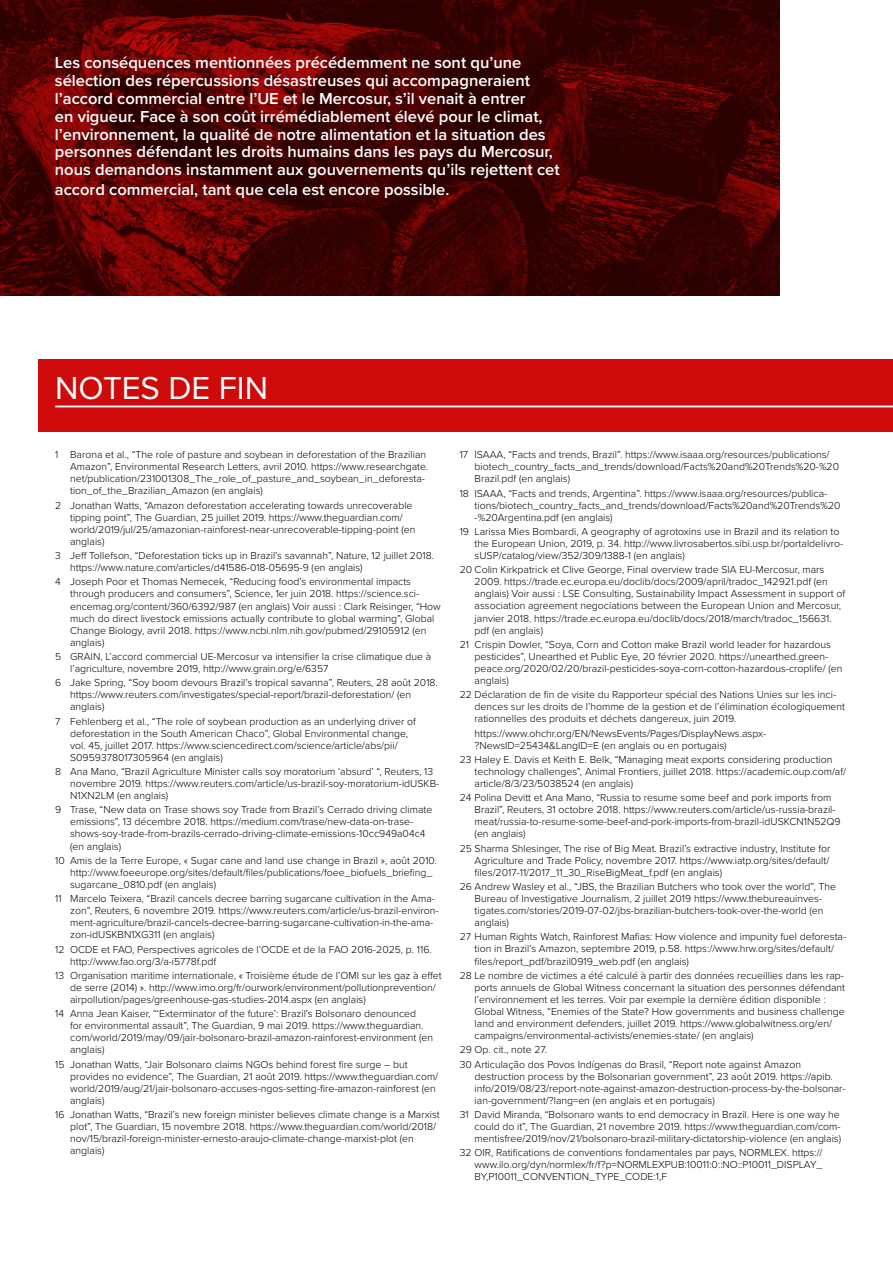
<style>
.page{position:relative;width:893px;height:1263px;background:#fff}
.page>*{position:absolute;margin:0;border:0;box-sizing:border-box;transform-origin:0 0}
.t1{font:33px "Proxima Nova";color:#fff}
.t2{font:600 16.5px/17.9px "Proxima Nova";color:#fff}
.t3{font:300 10.5px/12.1px "Proxima Nova";color:#000}
</style>
<div class="page">
<svg style="left:0;top:0;width:780px;height:296px;background:#460202"></svg>
<div style="left:38px;top:359px;width:855px;height:73px;background:#cf0a0a"></div>
<hr style="left:55px;top:406px;width:838px;height:1px;background:#fff">
<p class="t2" style="left:55px;top:53px;width:506px">Les conséquences mentionnées précédemment ne sont qu’une sélection des répercussions désastreuses qui accompagneraient l’accord commercial entre l’UE et le Mercosur, s’il venait à entrer<br>en vigueur. Face à son coût irrémédiablement élevé pour le climat, l’environnement, la qualité de notre alimentation et la situation des personnes défendant les droits humains dans les pays du Mercosur, nous demandons instamment aux gouvernements qu’ils rejettent cet</p>
<h2 class="t2" style="left:55px;top:180px;width:396px">accord commercial, tant que cela est encore possible.</h2>
<h1 class="t1" style="left:55px;top:364px;width:214px">NOTES DE FIN</h1>
<p class="t3" style="left:70px;top:448px;width:360px;text-indent:-15px">1 Barona et al., “The role of pasture and soybean in deforestation of the Brazilian Amazon”, Environmental Research Letters, avril 2010. https://www.researchgate. net/publication/231001308_The_role_of_pasture_and_soybean_in_deforesta&shy;tion_of_the_Brazilian_Amazon (en anglais)</p>
<p class="t3" style="left:70px;top:499px;width:347px;text-indent:-15px">2 Jonathan Watts, “Amazon deforestation accelerating towards unrecoverable tipping point”, The Guardian, 25 juillet 2019. https://www.theguardian.com/ world/2019/jul/25/amazonian-rainforest-near-unrecoverable-tipping-point (en anglais)</p>
<p class="t3" style="left:70px;top:549px;width:365px;text-indent:-15px">3 Jeff Tollefson, “Deforestation ticks up in Brazil’s savannah”, Nature, 12 juillet 2018. https://www.nature.com/articles/d41586-018-05695-9 (en anglais)</p>
<p class="t3" style="left:70px;top:575px;width:372px;text-indent:-15px">4 Joseph Poor et Thomas Nemecek, “Reducing food’s environmental impacts through producers and consumers”, Science, 1er juin 2018. https://science.sci&shy;encemag.org/content/360/6392/987 (en anglais) Voir aussi : Clark Reisinger, “How much do direct livestock emissions actually contribute to global warming”, Global Change Biology, avril 2018. https://www.ncbi.nlm.nih.gov/pubmed/29105912 (en anglais)</p>
<p class="t3" style="left:70px;top:650px;width:363px;text-indent:-15px">5 GRAIN, L’accord commercial UE-Mercosur va intensifier la crise climatique due à l’agriculture, novembre 2019, http://www.grain.org/e/6357</p>
<p class="t3" style="left:70px;top:676px;width:369px;text-indent:-15px">6 Jake Spring, “Soy boom devours Brazil’s tropical savanna”, Reuters, 28 août 2018. https://www.reuters.com/investigates/special-report/brazil-deforestation/ (en anglais)</p>
<p class="t3" style="left:70px;top:714px;width:347px;text-indent:-15px">7 Fehlenberg et al., “The role of soybean production as an underlying driver of deforestation in the South American Chaco”, Global Environmental change, vol. 45, juillet 2017. https://www.sciencedirect.com/science/article/abs/pii/ S0959378017305964 (en anglais)</p>
<p class="t3" style="left:70px;top:765px;width:371px;text-indent:-15px">8 Ana Mano, “Brazil Agriculture Minister calls soy moratorium ‘absurd’ “, Reuters, 13 novembre 2019. https://www.reuters.com/article/us-brazil-soy-moratorium-idUSKB-<br>N1XN2LM (en anglais)</p>
<p class="t3" style="left:70px;top:803px;width:364px;text-indent:-15px">9 Trase, “New data on Trase shows soy Trade from Brazil’s Cerrado driving climate emissions”, 13 décembre 2018. https://medium.com/trase/new-data-on-trase&shy;shows-soy-trade-from-brazils-cerrado-driving-climate-emissions-10cc949a04c4 (en anglais)</p>
<p class="t3" style="left:70px;top:854px;width:368px;text-indent:-15px">10 Amis de la Terre Europe, « Sugar cane and land use change in Brazil », août 2010. http://www.foeeurope.org/sites/default/files/publications/foee_biofuels_briefing_ sugarcane_0810.pdf (en anglais)</p>
<p class="t3" style="left:70px;top:892px;width:370px;text-indent:-15px">11 Marcelo Teixera, “Brazil cancels decree barring sugarcane cultivation in the Ama&shy;zon”, Reuters, 6 novembre 2019. https://www.reuters.com/article/us-brazil-environ&shy;ment-agriculture/brazil-cancels-decree-barring-sugarcane-cultivation-in-the-ama&shy;zon-idUSKBN1XG311 (en anglais)</p>
<p class="t3" style="left:70px;top:942px;width:363px;text-indent:-15px">12 OCDE et FAO, Perspectives agricoles de l’OCDE et de la FAO 2016-2025, p. 116. http://www.fao.org/3/a-i5778f.pdf</p>
<p class="t3" style="left:70px;top:969px;width:373px;text-indent:-15px">13 Organisation maritime internationale, « Troisième étude de l’OMI sur les gaz à effet de serre (2014) ». http://www.imo.org/fr/ourwork/environment/pollutionprevention/ airpollution/pages/greenhouse-gas-studies-2014.aspx (en anglais)</p>
<p class="t3" style="left:70px;top:1007px;width:365px;text-indent:-15px">14 Anna Jean Kaiser, “‘Exterminator of the future’: Brazil’s Bolsonaro denounced<br>for environmental assault”, The Guardian, 9 mai 2019. https://www.theguardian. com/world/2019/may/09/jair-bolsonaro-brazil-amazon-rainforest-environment (en anglais)</p>
<p class="t3" style="left:70px;top:1057px;width:370px;text-indent:-15px">15 Jonathan Watts, “Jair Bolsonaro claims NGOs behind forest fire surge – but provides no evidence”, The Guardian, 21 août 2019. https://www.theguardian.com/ world/2019/aug/21/jair-bolsonaro-accuses-ngos-setting-fire-amazon-rainforest (en anglais)</p>
<p class="t3" style="left:70px;top:1108px;width:371px;text-indent:-15px">16 Jonathan Watts, “Brazil’s new foreign minister believes climate change is a Marxist plot”, The Guardian, 15 novembre 2018. https://www.theguardian.com/world/2018/ nov/15/brazil-foreign-minister-ernesto-araujo-climate-change-marxist-plot (en anglais)</p>
<p class="t3" style="left:475px;top:448px;width:366px;text-indent:-15px">17 ISAAA, “Facts and trends, Brazil”. https://www.isaaa.org/resources/publications/ biotech_country_facts_and_trends/download/Facts%20and%20Trends%20-%20<br>Brazil.pdf (en anglais)</p>
<p class="t3" style="left:475px;top:486px;width:367px;text-indent:-15px">18 ISAAA, “Facts and trends, Argentina”. https://www.isaaa.org/resources/publica&shy;tions/biotech_country_facts_and_trends/download/Facts%20and%20Trends%20 -%20Argentina.pdf (en anglais)</p>
<p class="t3" style="left:475px;top:525px;width:370px;text-indent:-15px">19 Larissa Mies Bombardi, A geography of agrotoxins use in Brazil and its relation to the European Union, 2019, p. 34. http://www.livrosabertos.sibi.usp.br/portaldelivro&shy;sUSP/catalog/view/352/309/1388-1 (en anglais)</p>
<p class="t3" style="left:475px;top:563px;width:372px;text-indent:-15px">20 Colin Kirkpatrick et Clive George, Final overview trade SIA EU-Mercosur, mars 2009. https://trade.ec.europa.eu/doclib/docs/2009/april/tradoc_142921.pdf (en anglais) Voir aussi : LSE Consulting, Sustainability Impact Assessment in support of association agreement negociations between the European Union and Mercosur, janvier 2018. https://trade.ec.europa.eu/doclib/docs/2018/march/tradoc_156631. pdf (en anglais)</p>
<p class="t3" style="left:475px;top:638px;width:369px;text-indent:-15px">21 Crispin Dowler, “Soya, Corn and Cotton make Brazil world leader for hazardous pesticides”, Unearthed et Public Eye, 20 février 2020. https://unearthed.green&shy;peace.org/2020/02/20/brazil-pesticides-soya-corn-cotton-hazardous-croplife/ (en anglais)</p>
<p class="t3" style="left:475px;top:688px;width:372px;text-indent:-15px">22 Déclaration de fin de visite du Rapporteur spécial des Nations Unies sur les inci&shy;dences sur les droits de l’homme de la gestion et de l’élimination écologiquement rationnelles des produits et déchets dangereux, juin 2019.</p>
<p class="t3" style="left:475px;top:726px;width:293px">https://www.ohchr.org/EN/NewsEvents/Pages/DisplayNews.aspx-?NewsID=25434&amp;LangID=E (en anglais ou en portugais)</p>
<p class="t3" style="left:475px;top:753px;width:373px;text-indent:-15px">23 Haley E. Davis et Keith E. Belk, “Managing meat exports considering production technology challenges”, Animal Frontiers, juillet 2018. https://academic.oup.com/af/ article/8/3/23/5038524 (en anglais)</p>
<p class="t3" style="left:475px;top:791px;width:368px;text-indent:-15px">24 Polina Devitt et Ana Mano, “Russia to resume some beef and pork imports from Brazil”, Reuters, 31 octobre 2018. https://www.reuters.com/article/us-russia-brazil&shy;meat/russia-to-resume-some-beef-and-pork-imports-from-brazil-idUSKCN1N52Q9 (en anglais)</p>
<p class="t3" style="left:475px;top:841px;width:357px;text-align:justify;text-indent:-15px">25 Sharma Shlesinger, The rise of Big Meat. Brazil’s extractive industry, Institute for Agriculture and Trade Policy, novembre 2017. https://www.iatp.org/sites/default/ files/2017-11/2017_11_30_RiseBigMeat_f.pdf (en anglais)</p>
<p class="t3" style="left:475px;top:880px;width:363px;text-indent:-15px">26 Andrew Wasley et al., “JBS, the Brazilian Butchers who took over the world”, The Bureau of Investigative Journalism, 2 juillet 2019 https://www.thebureauinves&shy;tigates.com/stories/2019-07-02/jbs-brazilian-butchers-took-over-the-world (en anglais)</p>
<p class="t3" style="left:475px;top:930px;width:373px;text-indent:-15px">27 Human Rights Watch, Rainforest Mafias: How violence and impunity fuel deforesta&shy;tion in Brazil’s Amazon, septembre 2019, p.58. https://www.hrw.org/sites/default/ files/report_pdf/brazil0919_web.pdf (en anglais)</p>
<p class="t3" style="left:475px;top:968px;width:372px;text-indent:-15px">28 Le nombre de victimes a été calculé à partir des données recueillies dans les rap&shy;ports annuels de Global Witness concernant la situation des personnes défendant l’environnement et les terres. Voir par exemple la dernière édition disponible :<br>Global Witness, “Enemies of the State? How governments and business challenge land and environment defenders, juillet 2019. https://www.globalwitness.org/en/ campaigns/environmental-activists/enemies-state/ (en anglais)</p>
<p class="t3" style="left:460px;top:1042px;width:343px;line-height:14.2px">29 Op. cit., note 27.<br>30 Articulação dos Povos Indígenas do Brasil, “Report note against Amazon</p>
<p class="t3" style="left:475px;top:1069px;width:373px">destruction process by the Bolsonarian government”, 23 août 2019. https://apib. info/2019/08/23/report-note-against-amazon-destruction-process-by-the-bolsonar&shy;ian-government/?lang=en (en anglais et en portugais)</p>
<p class="t3" style="left:475px;top:1108px;width:368px;text-indent:-15px">31 David Miranda, “Bolsonaro wants to end democracy in Brazil. Here is one way he could do it”, The Guardian, 21 novembre 2019. https://www.theguardian.com/com&shy;mentisfree/2019/nov/21/bolsonaro-brazil-military-dictatorship-violence (en anglais)</p>
<p class="t3" style="left:475px;top:1146px;width:349px;text-align:justify;text-indent:-15px">32 OIR, Ratifications de conventions fondamentales par pays, NORMLEX. https:// www.ilo.org/dyn/normlex/fr/f?p=NORMLEXPUB:10011:0::NO::P10011_DISPLAY_ BY,P10011_CONVENTION_TYPE_CODE:1,F</p>
</div>
